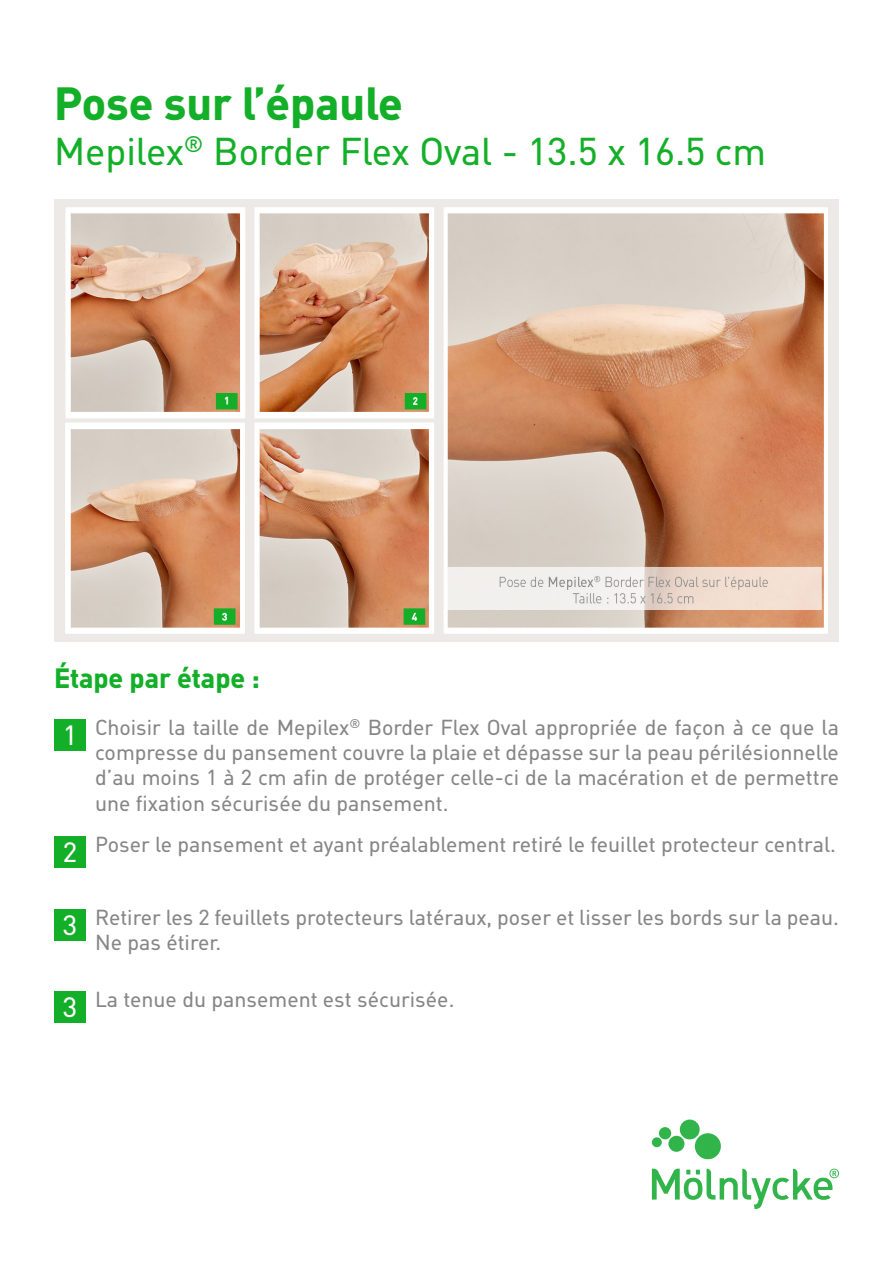
<style>
.page{position:relative;width:893px;height:1263px;background:#fff}
.page>*{position:absolute;margin:0;border:0;box-sizing:border-box;transform-origin:0 0}
.t1{font:700 45px "MHC Din";color:#14af28}
.t2{font:37.5px "MHC Din";color:#14af28}
.t3{font:700 27px "MHC Din";color:#14af28}
.t4{font:27px "MHC Din";color:#fff}
.t5{font:21px/25.2px "MHC Din";color:#878686;text-align:justify}
</style>
<div class="page">
<svg style="left:652px;top:1119px;width:187px;height:90px"></svg>
<div style="left:54px;top:719px;width:32px;height:31px;background:#14af28"></div>
<div style="left:54px;top:836px;width:32px;height:31px;background:#14af28"></div>
<div style="left:54px;top:909px;width:32px;height:31px;background:#14af28"></div>
<div style="left:54px;top:991px;width:32px;height:32px;background:#14af28"></div>
<img style="left:54px;top:200px;width:785px;height:441px">
<p class="t1" style="left:54px;top:76px;width:350px">Pose sur l’épaule</p>
<p class="t2" style="left:54px;top:128px;width:714px">Mepilex<sup>®</sup> Border Flex Oval - 13.5 x 16.5 cm</p>
<p class="t3" style="left:54px;top:661px;width:207px">Étape par étape :</p>
<p class="t4" style="left:63px;top:718px;width:16px">1</p>
<p class="t5" style="left:95px;top:714px;width:745px">Choisir la taille de Mepilex<sup>®</sup> Border Flex Oval appropriée de façon à ce que la compresse du pansement couvre la plaie et dépasse sur la peau périlésionnelle d’au moins 1 à 2 cm afin de protéger celle-ci de la macération et de permettre une fixation sécurisée du pansement.</p>
<p class="t4" style="left:63px;top:835px;width:16px">2</p>
<p class="t5" style="left:95px;top:831px;width:742px">Poser le pansement et ayant préalablement retiré le feuillet protecteur central.</p>
<p class="t4" style="left:63px;top:908px;width:16px">3</p>
<p class="t5" style="left:95px;top:904px;width:745px">Retirer les 2 feuillets protecteurs latéraux, poser et lisser les bords sur la peau.<br>Ne pas étirer.</p>
<p class="t4" style="left:63px;top:991px;width:16px">3</p>
<p class="t5" style="left:95px;top:986px;width:361px">La tenue du pansement est sécurisée.</p>
</div>
